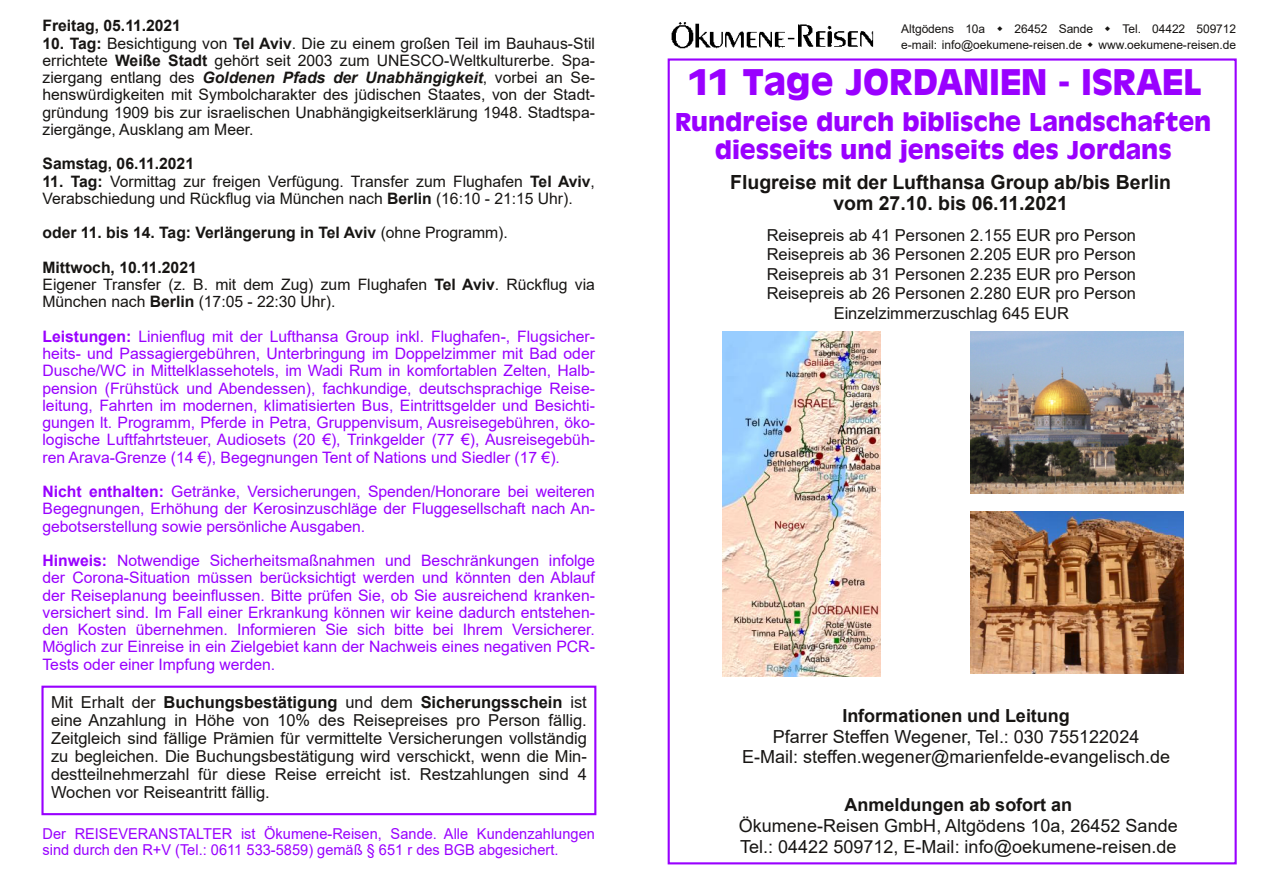
<style>
.page{position:relative;width:1263px;height:893px;background:#fff}
.page>*{position:absolute;margin:0;border:0;box-sizing:border-box;transform-origin:0 0}
.t1{font:700 34.5px "Antique Olive";color:#90f}
.t2{font:700 24px/28.5px "Antique Olive";color:#90f;text-align:center}
.t3{font:700 19.5px/21px "Arial";color:#171513;text-align:center}
.t4{font:18px/20.7px "Arial";color:#171513}
.t5{font:700 18px "Arial";color:#171513}
.t6{font:16.5px/18px "Arial";color:#171513;text-align:justify}
.t7{font:15.75px/17.2px "Arial";letter-spacing:-.005em;color:#90f;text-align:justify}
.t8{font:15.75px/17.2px "Arial";letter-spacing:-.005em;color:#171513}
.t9{font:700 15.75px/34.5px "Arial";letter-spacing:-.005em;color:#171513}
.t10{font:15px/16.5px "Arial";letter-spacing:.005em;color:#90f}
.t11{font:12px "Arial";letter-spacing:-.005em;color:#171513}
.s1{font-weight:700}
.s2{font-weight:700;font-style:italic}
.s3{font-weight:400}
.s4{color:#000}
</style>
<div class="page">
<img style="left:970px;top:512px;width:213px;height:161px">
<img style="left:723px;top:332px;width:158px;height:344px">
<img style="left:970px;top:332px;width:213px;height:161px">
<img style="left:671px;top:22px;width:203px;height:26px">
<div style="left:41px;top:686px;width:555px;height:129px;border:2px solid #90f"></div>
<p class="t9" style="left:43px;top:9px;width:140px">Freitag, 05.11.2021</p>
<p class="t8" style="left:43px;top:34px;width:554px;text-align:justify"><span class="s1">10. Tag:</span> Besichtigung von <span class="s1">Tel Aviv</span>. Die zu einem großen Teil im Bauhaus-Stil errichtete <span class="s1">Weiße Stadt</span> gehört seit 2003 zum UNESCO-Weltkulturerbe. Spa&shy;ziergang entlang des <span class="s2">Goldenen Pfads der Unabhängigkeit</span>, vorbei an Se&shy;henswürdigkeiten mit Symbolcharakter des jüdischen Staates, von der Stadt&shy;gründung 1909 bis zur israelischen Unabhängigkeitserklärung 1948. Stadtspa&shy;ziergänge, Ausklang am Meer.</p>
<p class="t9" style="left:43px;top:147px;width:153px">Samstag, 06.11.2021</p>
<p class="t8" style="left:43px;top:172px;width:554px"><span class="s1">11. Tag:</span> Vormittag zur freigen Verfügung. Transfer zum Flughafen <span class="s1">Tel Aviv</span>,<br>Verabschiedung und Rückflug via München nach <span class="s1">Berlin</span> (16:10 - 21:15 Uhr).</p>
<p class="t9" style="left:43px;top:216px;width:467px">oder 11. bis 14. Tag: Verlängerung in Tel Aviv <span class="s3">(ohne Programm).<br></span>Mittwoch, 10.11.2021</p>
<p class="t8" style="left:43px;top:276px;width:554px">Eigener Transfer (z. B. mit dem Zug) zum Flughafen <span class="s1">Tel Aviv</span>. Rückflug via<br>München nach <span class="s1">Berlin</span> (17:05 - 22:30 Uhr).</p>
<p class="t7" style="left:43px;top:328px;width:554px"><span class="s1">Leistungen:</span> Linienflug mit der Lufthansa Group inkl. Flughafen-, Flugsicher&shy;heits- und Passagiergebühren, Unterbringung im Doppelzimmer mit Bad oder Dusche/WC in Mittelklassehotels, im Wadi Rum in komfortablen Zelten, Halb&shy;pension (Frühstück und Abendessen), fachkundige, deutschsprachige Reise&shy;leitung, Fahrten im modernen, klimatisierten Bus, Eintrittsgelder und Besichti&shy;gungen lt. Programm, Pferde in Petra, Gruppenvisum, Ausreisegebühren, öko&shy;logische Luftfahrtsteuer, Audiosets (20 €), Trinkgelder (77 €), Ausreisegebüh&shy;ren Arava-Grenze (14 €), Begegnungen Tent of Nations und Siedler (17 €).</p>
<p class="t7" style="left:43px;top:483px;width:554px"><span class="s1">Nicht enthalten:</span> Getränke, Versicherungen, Spenden/Honorare bei weiteren Begegnungen, Erhöhung der Kerosinzuschläge der Fluggesellschaft nach An&shy;gebotserstellung sowie persönliche Ausgaben.</p>
<p class="t7" style="left:43px;top:552px;width:554px"><span class="s1">Hinweis:</span> Notwendige Sicherheitsmaßnahmen und Beschränkungen infolge der Corona-Situation müssen berücksichtigt werden und könnten den Ablauf der Reiseplanung beeinflussen. Bitte prüfen Sie, ob Sie ausreichend kranken&shy;versichert sind. Im Fall einer Erkrankung können wir keine dadurch entstehen&shy;den Kosten übernehmen. Informieren Sie sich bitte bei Ihrem Versicherer.<br>Möglich zur Einreise in ein Zielgebiet kann der Nachweis eines negativen PCR-Tests oder einer Impfung werden.</p>
<p class="t6" style="left:51px;top:694px;width:537px">Mit Erhalt der <span class="s1">Buchungsbestätigung</span> und dem <span class="s1">Sicherungsschein</span> ist eine Anzahlung in Höhe von 10% des Reisepreises pro Person fällig.<br>Zeitgleich sind fällige Prämien für vermittelte Versicherungen vollständig zu begleichen. Die Buchungsbestätigung wird verschickt, wenn die Min&shy;destteilnehmerzahl für diese Reise erreicht ist. Restzahlungen sind 4<br>Wochen vor Reiseantritt fällig.</p>
<p class="t10" style="left:43px;top:825px;width:554px">Der REISEVERANSTALTER ist Ökumene-Reisen, Sande. Alle Kundenzahlungen sind durch den R+V (Tel.: 0611 533-5859) gemäß § 651 r des BGB abgesichert.</p>
<p class="t11" style="left:901px;top:22px;width:86px">Altgödens 10a</p>
<p class="t11" style="left:1014px;top:22px;width:80px">26452 Sande</p>
<p class="t11" style="left:1122px;top:22px;width:115px">Tel. 04422 509712</p>
<p class="t11" style="left:901px;top:38px;width:182px">e-mail: info@oekumene-reisen.de</p>
<p class="t11" style="left:1098px;top:38px;width:139px">www.oekumene-reisen.de</p>
<h1 class="t1" style="left:687px;top:62px;width:516px">11 Tage JORDANIEN - ISRAEL</h1>
<h2 class="t2" style="left:675px;top:108px;width:538px">Rundreise durch biblische Landschaften diesseits und jenseits des Jordans</h2>
<p class="t3" style="left:730px;top:171px;width:442px">Flugreise mit der Lufthansa Group ab/bis Berlin vom 27.10. bis 06.11.2021</p>
<p class="t6" style="left:767px;top:225px;width:371px;line-height:19.5px;text-align:center">Reise<span class="s4">p</span>reis ab 41 Personen 2.155 EUR pro Person Reisepreis ab 36 Personen 2.205 EUR pro Person Reisepreis ab 31 Personen 2.235 EUR pro Person Reisepreis ab 26 Personen 2.280 EUR pro Person Einzelzimmerzuschlag 645 EUR</p>
<p class="t5" style="left:842px;top:705px;width:229px">Informationen und Leitung</p>
<p class="t4" style="left:742px;top:726px;width:430px;text-align:center">Pfarrer Steffen Wegener, Tel.: 030 755122024<br>E-Mail: steffen.wegener@marienfelde-evangelisch.de</p>
<p class="t5" style="left:844px;top:795px;width:229px">Anmeldungen ab sofort an</p>
<p class="t4" style="left:739px;top:815px;width:440px">Ökumene-Reisen GmbH, Altgödens 10a, 26452 Sande<br>Tel.: 04422 509712, E-Mail: info@oekumene-reisen.de</p>
</div>
